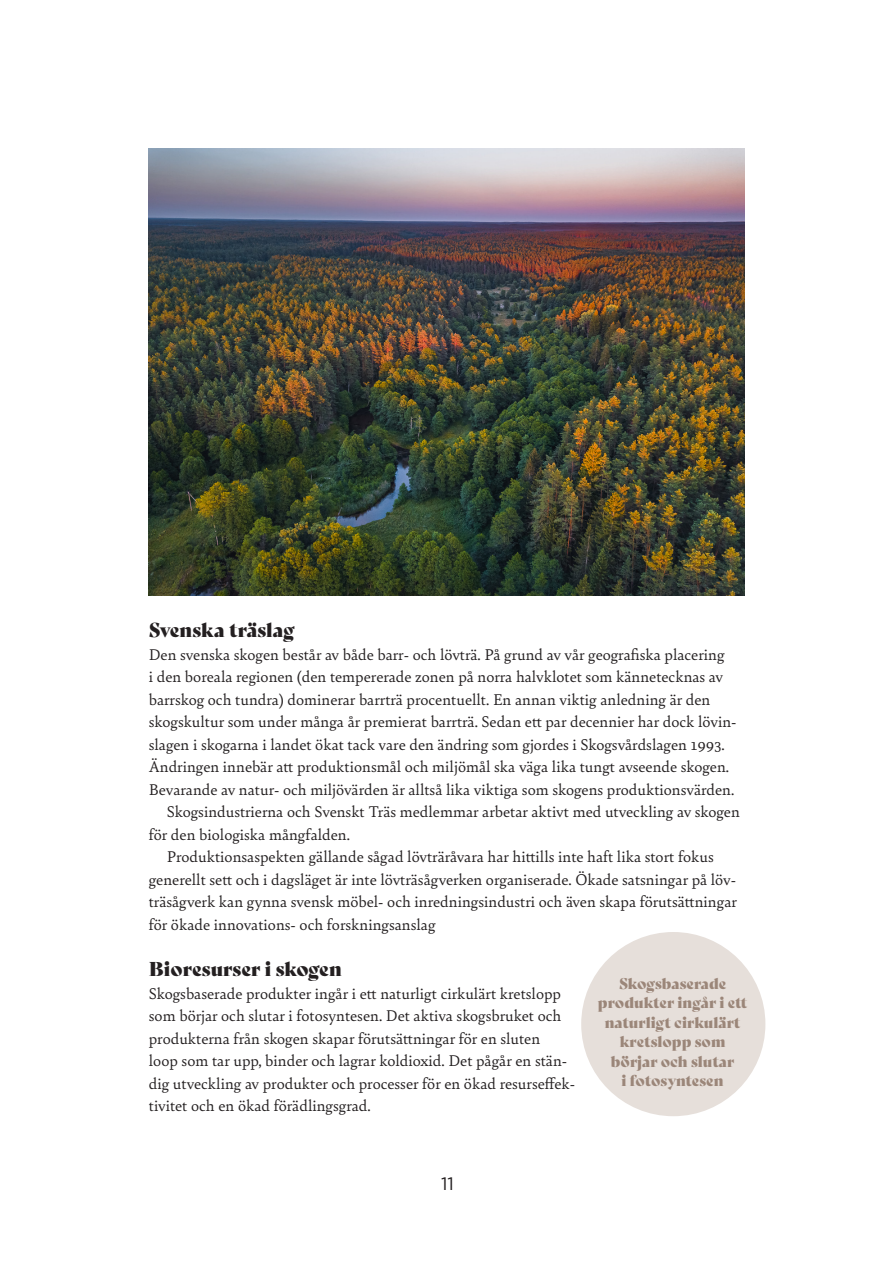
<style>
.page{position:relative;width:893px;height:1263px;background:#fff}
.page>*{position:absolute;margin:0;border:0;box-sizing:border-box;transform-origin:0 0}
.Rubrik_3{font:19.5px "Bely Display";color:#231f20}
.t1{font:18px "Gotham";color:#231f20}
.Bröd_indrag{font:16.5px/22.5px "Bely";color:#231f20}
.Bröd{font:16.5px/22.5px "Bely";color:#231f20}
.t2{font:15px/19.5px "Bely Display";color:#9b8679;text-align:center}
</style>
<div class="page">
<img style="left:149px;top:149px;width:595px;height:446px">
<div style="left:581px;top:932px;width:184px;height:184px;background:#e6dfda;border-radius:50%"></div>
<p class="Rubrik_3" style="left:149px;top:615px;width:147px">Svenska träslag</p>
<p class="Bröd_indrag" style="left:149px;top:642px;width:589px">Den svenska skogen består av både barr- och lövträ. På grund av vår geografiska placering<br>i den boreala regionen (den tempererade zonen på norra halvklotet som kännetecknas av barrskog och tundra) dominerar barrträ procentuellt. En annan viktig anledning är den skogskultur som under många år premierat barrträ. Sedan ett par decennier har dock lövin&shy;slagen i skogarna i landet ökat tack vare den ändring som gjordes i Skogsvårdslagen 1993.<br>Ändringen innebär att produktionsmål och miljömål ska väga lika tungt avseende skogen.<br>Bevarande av natur- och miljövärden är alltså lika viktiga som skogens produktionsvärden.</p>
<p class="Bröd_indrag" style="left:149px;top:800px;width:593px;text-indent:18px">Skogsindustrierna och Svenskt Träs medlemmar arbetar aktivt med utveckling av skogen för den biologiska mångfalden.</p>
<p class="Bröd_indrag" style="left:149px;top:845px;width:590px;text-indent:18px">Produktionsaspekten gällande sågad lövträråvara har hittills inte haft lika stort fokus generellt sett och i dagsläget är inte lövträsågverken organiserade. Ökade satsningar på löv&shy;träsågverk kan gynna svensk möbel- och inredningsindustri och även skapa förutsättningar för ökade innovations- och forskningsanslag</p>
<p class="Rubrik_3" style="left:149px;top:954px;width:195px">Bioresurser i skogen</p>
<p class="Bröd" style="left:149px;top:981px;width:428px">Skogsbaserade produkter ingår i ett naturligt cirkulärt kretslopp som börjar och slutar i fotosyntesen. Det aktiva skogsbruket och produkterna från skogen skapar förutsättningar för en sluten<br>loop som tar upp, binder och lagrar koldioxid. Det pågår en stän&shy;dig utveckling av produkter och processer för en ökad resurseffek&shy;tivitet och en ökad förädlingsgrad.</p>
<p class="t2" style="left:619px;top:972px;width:109px">Skogsbaserade</p>
<p class="t2" style="left:598px;top:992px;width:151px">produkter ingår i ett naturligt cirkulärt</p>
<p class="t2" style="left:620px;top:1031px;width:107px">kretslopp som</p>
<p class="t2" style="left:611px;top:1050px;width:125px">börjar och slutar</p>
<p class="t2" style="left:622px;top:1070px;width:104px">i fotosyntesen</p>
<p class="t1" style="left:441px;top:1172px;width:14px">11</p>
</div>
